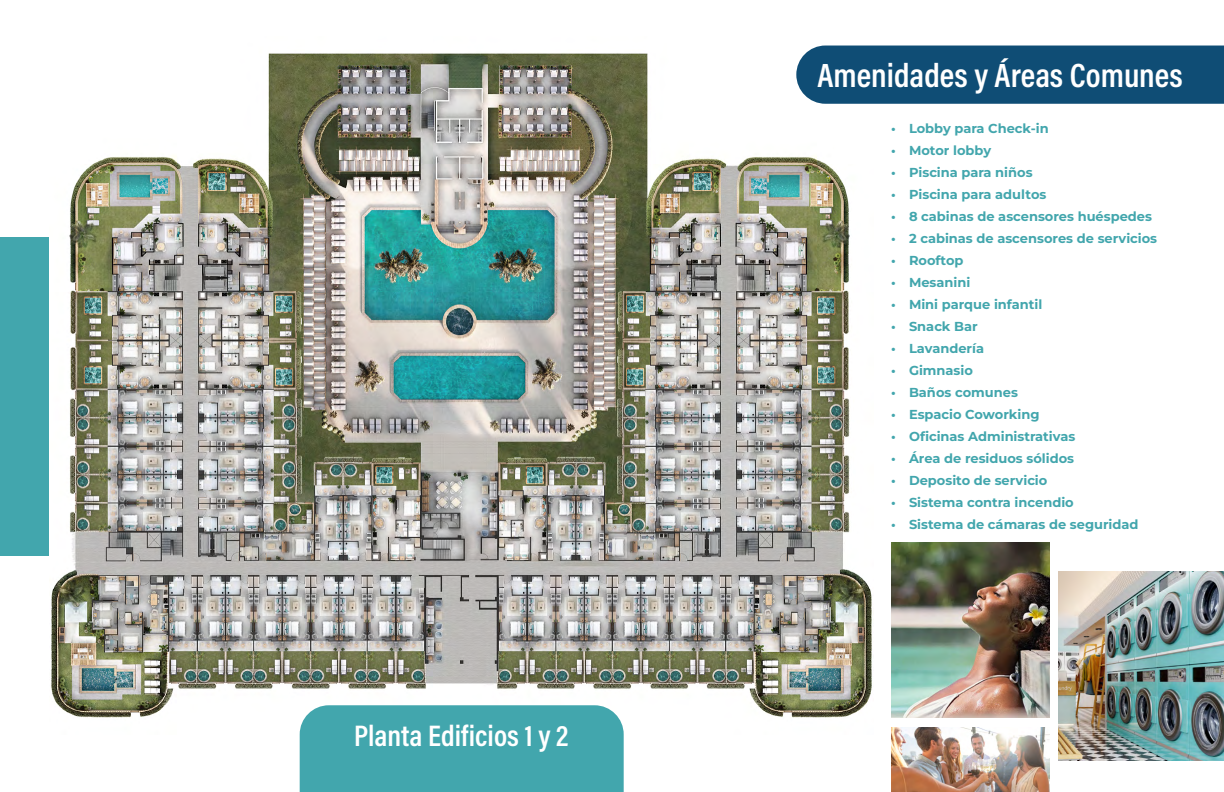
<style>
.page{position:relative;width:1224px;height:792px;background:#fff}
.page>*{position:absolute;margin:0;border:0;box-sizing:border-box;transform-origin:0 0}
.t1{font:34px "Acumin Variable Concept";color:#fff}
.t2{font:30px "Acumin Variable Concept";color:#fff}
.t3{font:700 13px "Montserrat";color:#42a6ad}
</style>
<div class="page">
<div style="left:0;top:237px;width:806px;height:318px;background:#42a6ad"></div>
<img style="left:49px;top:45px;width:825px;height:689px">
<div style="left:796px;top:46px;width:428px;height:58px;background:#0f4d75"></div>
<div style="left:300px;top:705px;width:324px;height:87px;background:#42a6ad"></div>
<img style="left:891px;top:543px;width:159px;height:175px">
<img style="left:1058px;top:572px;width:166px;height:189px">
<img style="left:891px;top:728px;width:159px;height:64px">
<h2 class="t2" style="left:354px;top:715px;width:216px">Planta Edificios 1 y 2</h2>
<h1 class="t1" style="left:817px;top:52px;width:367px">Amenidades y Áreas Comunes</h1>
<p class="t3" style="left:891px;top:120px;width:159px">• Lobby para Check-in</p>
<p class="t3" style="left:891px;top:142px;width:102px">• Motor lobby</p>
<p class="t3" style="left:891px;top:164px;width:143px">• Piscina para niños</p>
<p class="t3" style="left:891px;top:186px;width:157px">• Piscina para adultos</p>
<p class="t3" style="left:891px;top:208px;width:262px">• 8 cabinas de ascensores huéspedes</p>
<p class="t3" style="left:891px;top:230px;width:268px">• 2 cabinas de ascensores de servicios</p>
<p class="t3" style="left:891px;top:252px;width:74px">• Rooftop</p>
<p class="t3" style="left:891px;top:274px;width:81px">• Mesanini</p>
<p class="t3" style="left:891px;top:296px;width:153px">• Mini parque infantil</p>
<p class="t3" style="left:891px;top:318px;width:88px">• Snack Bar</p>
<p class="t3" style="left:891px;top:340px;width:95px">• Lavandería</p>
<p class="t3" style="left:891px;top:362px;width:83px">• Gimnasio</p>
<p class="t3" style="left:891px;top:384px;width:128px">• Baños comunes</p>
<p class="t3" style="left:891px;top:406px;width:150px">• Espacio Coworking</p>
<p class="t3" style="left:891px;top:428px;width:186px">• Oficinas Administrativas</p>
<p class="t3" style="left:891px;top:450px;width:185px">• Área de residuos sólidos</p>
<p class="t3" style="left:891px;top:472px;width:158px">• Deposito de servicio</p>
<p class="t3" style="left:891px;top:494px;width:184px">• Sistema contra incendio</p>
<p class="t3" style="left:891px;top:516px;width:249px">• Sistema de cámaras de seguridad</p>
</div>
